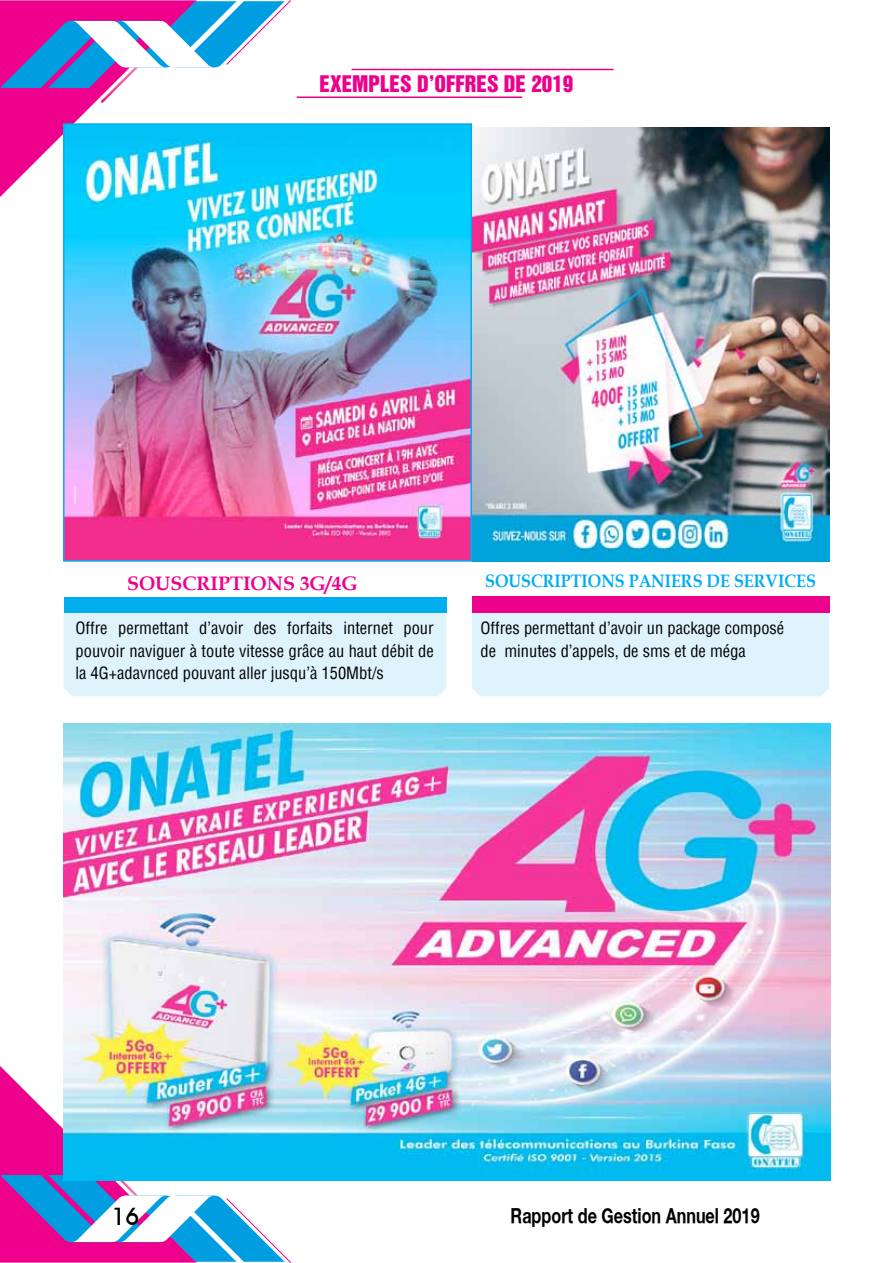
<style>
.page{position:relative;width:893px;height:1263px;background:#fff}
.page>*{position:absolute;margin:0;border:0;box-sizing:border-box;transform-origin:0 0}
.t1{font:500 24px "Avant Garde IT Cby BT";color:#000}
.t2{font:21px "Helvetica Inserat";color:#ec008c}
.t3{font:700 20.7px "Helvetica Neue";color:#000;scale:.78 1}
.t4{font:700 19.5px "Book Antiqua";color:#ec008c}
.t5{font:700 18px "Book Antiqua";color:#00aeef;scale:.9 1}
.t6{font:condensed 16.5px/22.5px "Helvetica";color:#000;text-align:justify}
</style>
<div class="page">
<svg style="left:0;top:1066px;width:291px;height:197px"></svg>
<svg style="left:0;top:0;width:291px;height:197px"></svg>
<div style="left:64px;top:613px;width:382px;height:83px;background:#dff3fd"></div>
<div style="left:472px;top:613px;width:357px;height:83px;background:#dff3fd"></div>
<img style="left:64px;top:724px;width:766px;height:457px">
<img style="left:472px;top:128px;width:357px;height:434px">
<svg style="left:351px;top:68px;width:226px;height:62px"></svg>
<hr style="left:352px;top:69px;width:262px;height:1px;background:#ec008c">
<hr style="left:297px;top:96px;width:225px;height:2px;background:#ec008c">
<div style="left:64px;top:598px;width:382px;height:15px;background:#00aeef"></div>
<div style="left:472px;top:596px;width:357px;height:17px;background:#ec008c"></div>
<img style="left:66px;top:126px;width:403px;height:433px">
<div style="left:63px;top:123px;width:409px;height:439px;border:2px solid #00aeef"></div>
<p class="t2" style="left:320px;top:71px;width:255px">EXEMPLES D’OFFRES DE 2019</p>
<p class="t5" style="left:485px;top:570px;width:369px">SOUSCRIPTIONS PANIERS DE SERVICES</p>
<p class="t4" style="left:127px;top:572px;width:232px">SOUSCRIPTIONS 3G/4G</p>
<p class="t6" style="left:76px;top:617px;width:360px">Offre permettant d’avoir des forfaits internet pour pouvoir naviguer à toute vitesse grâce au haut débit de la 4G+adavnced pouvant aller jusqu’à 150Mbt/s</p>
<p class="t6" style="left:480px;top:617px;width:305px">Offres permettant d’avoir un package composé de minutes d’appels, de sms et de méga</p>
<h1 class="t1" style="left:112px;top:1201px;width:29px">16</h1>
<p class="t3" style="left:511px;top:1202px;width:321px">Rapport de Gestion Annuel 2019</p>
</div>
